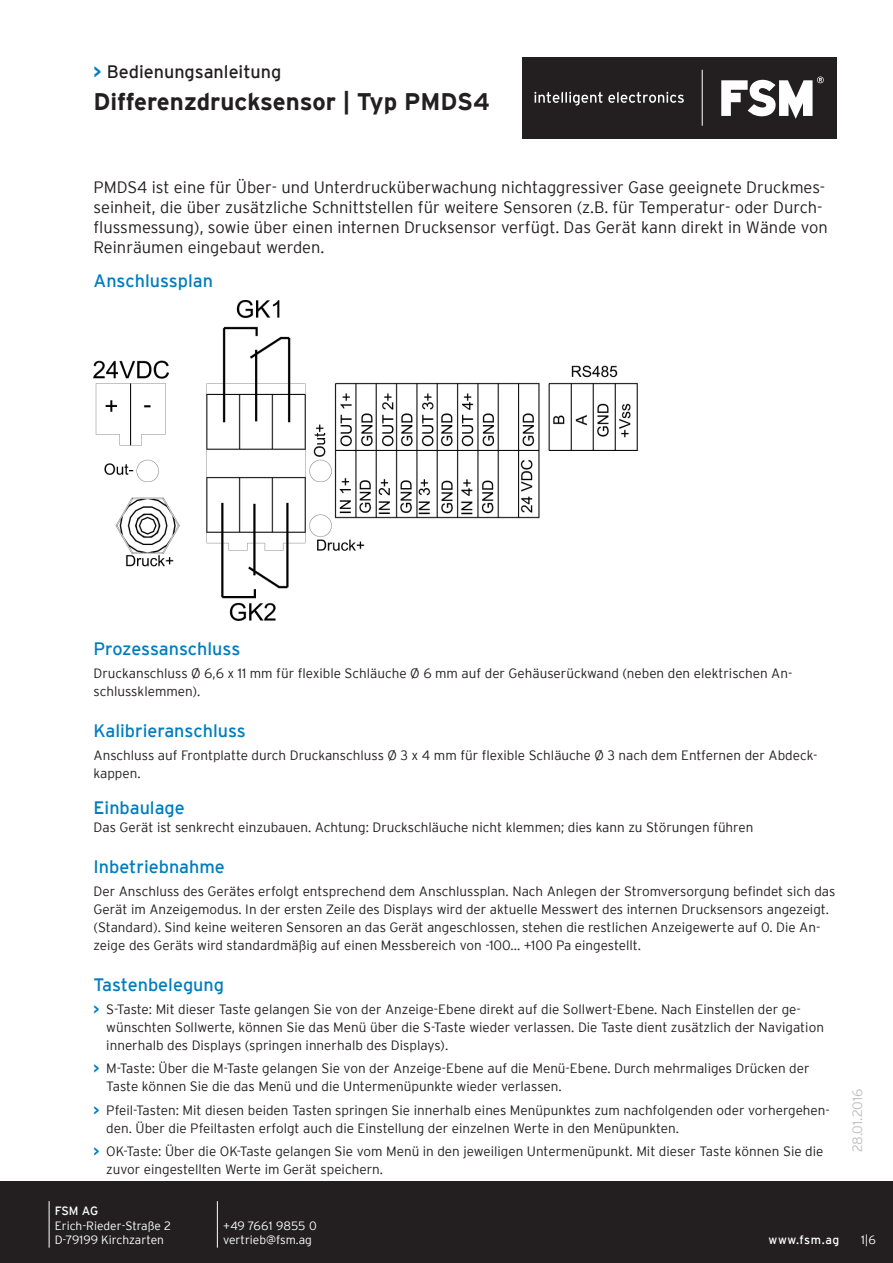
<style>
.page{position:relative;width:893px;height:1263px;background:#fff}
.page>*{position:absolute;margin:0;border:0;box-sizing:border-box;transform-origin:0 0}
.t1{font:700 24px "Interstate";color:#231f20}
.t2{font:18px "Interstate";color:#007dbe}
.t3{font:18px "Interstate";color:#231f20}
.t4{font:300 16.5px/19.8px "Interstate";color:#231f20}
.t5{font:300 13.5px/18px "Interstate";color:#231f20}
.t6{font:300 13.5px "Interstate";color:#bfbfbf}
.t7{font:300 12px/14.4px "Interstate";color:#fff}
.t8{font:12px "Interstate";letter-spacing:.04em;color:#fff}
.s1{font-weight:700;color:#007dbe}
</style>
<div class="page">
<div style="left:0;top:1181px;width:893px;height:82px;background:#231f20"></div>
<hr style="left:217px;top:1201px;width:1px;height:46px;background:#fff">
<hr style="left:49px;top:1201px;width:1px;height:46px;background:#fff">
<img style="left:94px;top:301px;width:543px;height:320px">
<div style="left:522px;top:57px;width:314px;height:81px;background:#231f20"></div>
<hr style="left:702px;top:70px;width:1px;height:56px;background:#fff">
<svg style="left:721px;top:77px;width:103px;height:42px"></svg>
<svg style="left:534px;top:92px;width:150px;height:14px"></svg>
<h2 class="t3" style="left:94px;top:62px;width:189px"><span class="s1">&gt;</span> Bedienungsanleitung</h2>
<h1 class="t1" style="left:94px;top:88px;width:398px">Differenzdrucksensor | Typ PMDS4</h1>
<p class="t4" style="left:94px;top:177px;width:736px">PMDS4 ist eine für Über- und Unterdrucküberwachung nichtaggressiver Gase geeignete Druckmes&shy;seinheit, die über zusätzliche Schnittstellen für weitere Sensoren (z.B. für Temperatur- oder Durch&shy;flussmessung), sowie über einen internen Drucksensor verfügt. Das Gerät kann direkt in Wände von Reinräumen eingebaut werden.</p>
<h2 class="t2" style="left:94px;top:271px;width:121px">Anschlussplan</h2>
<h2 class="t2" style="left:94px;top:638px;width:148px">Prozessanschluss</h2>
<p class="t5" style="left:94px;top:664px;width:700px">Druckanschluss Ø 6,6 x 11 mm für flexible Schläuche Ø 6 mm auf der Gehäuserückwand (neben den elektrischen An&shy;schlussklemmen).</p>
<h2 class="t2" style="left:94px;top:720px;width:154px">Kalibrieranschluss</h2>
<p class="t5" style="left:94px;top:746px;width:725px">Anschluss auf Frontplatte durch Druckanschluss Ø 3 x 4 mm für flexible Schläuche Ø 3 nach dem Entfernen der Abdeck&shy;kappen.</p>
<h2 class="t2" style="left:94px;top:797px;width:93px">Einbaulage</h2>
<p class="t5" style="left:94px;top:818px;width:661px">Das Gerät ist senkrecht einzubauen. Achtung: Druckschläuche nicht klemmen; dies kann zu Störungen führen</p>
<h2 class="t2" style="left:94px;top:856px;width:133px">Inbetriebnahme</h2>
<p class="t5" style="left:94px;top:882px;width:743px">Der Anschluss des Gerätes erfolgt entsprechend dem Anschlussplan. Nach Anlegen der Stromversorgung befindet sich das Gerät im Anzeigemodus. In der ersten Zeile des Displays wird der aktuelle Messwert des internen Drucksensors angezeigt. (Standard). Sind keine weiteren Sensoren an das Gerät angeschlossen, stehen die restlichen Anzeigewerte auf 0. Die An&shy;zeige des Geräts wird standardmäßig auf einen Messbereich von -100... +100 Pa eingestellt.</p>
<h2 class="t2" style="left:94px;top:975px;width:132px">Tastenbelegung</h2>
<p class="t5" style="left:106px;top:1000px;width:719px;text-indent:-13px"><span class="s1">&gt;</span> S-Taste: Mit dieser Taste gelangen Sie von der Anzeige-Ebene direkt auf die Sollwert-Ebene. Nach Einstellen der ge&shy;wünschten Sollwerte, können Sie das Menü über die S-Taste wieder verlassen. Die Taste dient zusätzlich der Navigation innerhalb des Displays (springen innerhalb des Displays).</p>
<p class="t5" style="left:106px;top:1059px;width:705px;text-indent:-13px"><span class="s1">&gt;</span> M-Taste: Über die M-Taste gelangen Sie von der Anzeige-Ebene auf die Menü-Ebene. Durch mehrmaliges Drücken der<br>Taste können Sie die das Menü und die Untermenüpunkte wieder verlassen.</p>
<p class="t5" style="left:106px;top:1101px;width:725px;text-indent:-13px"><span class="s1">&gt;</span> Pfeil-Tasten: Mit diesen beiden Tasten springen Sie innerhalb eines Menüpunktes zum nachfolgenden oder vorhergehen&shy;den. Über die Pfeiltasten erfolgt auch die Einstellung der einzelnen Werte in den Menüpunkten.</p>
<p class="t5" style="left:106px;top:1142px;width:719px;text-indent:-13px"><span class="s1">&gt;</span> OK-Taste: Über die OK-Taste gelangen Sie vom Menü in den jeweiligen Untermenüpunkt. Mit dieser Taste können Sie die zuvor eingestellten Werte im Gerät speichern.</p>
<p class="t8" style="left:55px;top:1204px;width:45px">FSM AG</p>
<p class="t7" style="left:55px;top:1218px;width:118px">Erich-Rieder-Straße 2<br>D-79199 Kirchzarten</p>
<p class="t7" style="left:223px;top:1218px;width:95px">+49 7661 9855 0 vertrieb@fsm.ag</p>
<p class="t8" style="left:768px;top:1233px;width:72px">www.fsm.ag</p>
<p class="t6" style="left:850px;top:1152px;width:65px;rotate:-90deg">28.01.2016</p>
<p class="t7" style="left:861px;top:1232px;width:16px">1|6</p>
</div>
